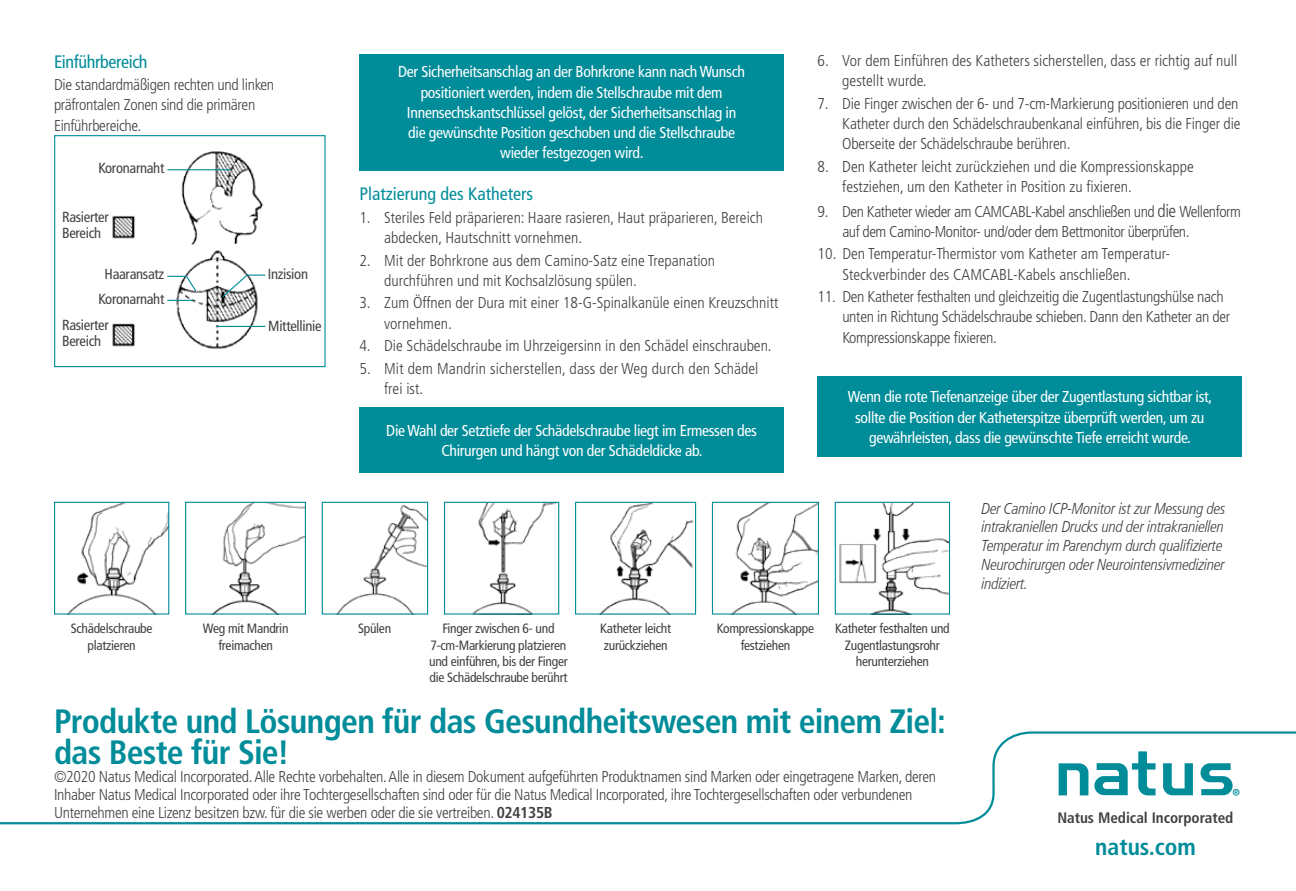
<style>
.page{position:relative;width:1296px;height:891px;background:#fff}
.page>*{position:absolute;margin:0;border:0;box-sizing:border-box;transform-origin:0 0}
.t1{font:700 condensed 33.75px/31.5px "Frutiger LT Std";letter-spacing:-.02em;color:#008c99}
.t2{font:700 condensed 23.62px "Frutiger LT Std";color:#008c99}
.t3{font:condensed 18px "Frutiger LT Std";color:#008c99}
.t4{font:condensed 18px "Frutiger LT Std";letter-spacing:-.02em;color:#008c99}
.t5{font:300 condensed 15.75px/20.2px "Frutiger LT Std";letter-spacing:-.01em;color:#414042}
.t6{font:condensed 15.75px/20.2px "Frutiger LT Std";letter-spacing:-.02em;color:#fff;text-align:center}
.t7{font:italic 300 condensed 15.75px/18.9px "Frutiger LT Com";letter-spacing:-.02em;color:#414042}
.t8{font:300 condensed 15.75px/20.2px "Frutiger LT Std";letter-spacing:-.03em;color:#414042}
.t9{font:300 condensed 15.75px/20.2px "Frutiger LT Std";letter-spacing:.01em;color:#414042}
.t10{font:700 condensed 15.3px "Frutiger LT Std";letter-spacing:-.005em;color:#414042}
.t11{font:condensed 14.62px/15.8px "Frutiger LT Std";letter-spacing:-.02em;color:#414042}
.t12{font:condensed 13.5px/16.2px "Frutiger LT Std";letter-spacing:-.02em;color:#414042;text-align:center}
.s1{font-size:18px}
.s2{font-weight:700}
</style>
<div class="page">
<img style="left:112px;top:151px;width:154px;height:198px">
<div style="left:54px;top:135px;width:272px;height:232px;border:1px solid #008c99"></div>
<hr style="left:168px;top:169px;width:62px;height:1px;background:#008c99">
<hr style="left:217px;top:326px;width:48px;height:1px;background:#008c99">
<svg style="left:167px;top:275px;width:30px;height:17px"></svg>
<svg style="left:168px;top:300px;width:25px;height:1px"></svg>
<svg style="left:221px;top:274px;width:45px;height:24px"></svg>
<img style="left:732px;top:504px;width:85px;height:109px">
<div style="left:712px;top:502px;width:107px;height:113px;border:1px solid #008c99"></div>
<img style="left:213px;top:504px;width:91px;height:109px">
<div style="left:185px;top:502px;width:121px;height:113px;border:1px solid #008c99"></div>
<img style="left:68px;top:504px;width:99px;height:109px">
<div style="left:54px;top:502px;width:115px;height:113px;border:1px solid #008c99"></div>
<img style="left:839px;top:504px;width:109px;height:109px">
<div style="left:835px;top:502px;width:115px;height:113px;border:1px solid #008c99"></div>
<img style="left:600px;top:504px;width:94px;height:109px">
<div style="left:575px;top:502px;width:121px;height:113px;border:1px solid #008c99"></div>
<img style="left:472px;top:504px;width:82px;height:109px">
<div style="left:444px;top:502px;width:115px;height:113px;border:1px solid #008c99"></div>
<img style="left:337px;top:504px;width:89px;height:109px">
<div style="left:322px;top:502px;width:106px;height:113px;border:1px solid #008c99"></div>
<svg style="left:0;top:731px;width:1296px;height:94px"></svg>
<div style="left:359px;top:54px;width:425px;height:116px;background:#008c99"></div>
<div style="left:359px;top:407px;width:425px;height:65px;background:#008c99"></div>
<div style="left:818px;top:376px;width:424px;height:81px;background:#008c99"></div>
<p class="t4" style="left:54px;top:51px;width:95px">Einführbereich</p>
<p class="t5" style="left:54px;top:75px;width:222px">Die standardmäßigen rechten und linken präfrontalen Zonen sind die primären<br>Einführbereiche.</p>
<p class="t11" style="left:98px;top:160px;width:67px">Koronarnaht</p>
<p class="t11" style="left:62px;top:209px;width:48px">Rasierter<br>Bereich</p>
<p class="t11" style="left:105px;top:266px;width:61px">Haaransatz</p>
<p class="t11" style="left:99px;top:291px;width:67px">Koronarnaht</p>
<p class="t11" style="left:62px;top:318px;width:48px">Rasierter<br>Bereich</p>
<p class="t11" style="left:268px;top:267px;width:42px">Inzision</p>
<p class="t11" style="left:268px;top:318px;width:55px">Mittellinie</p>
<p class="t6" style="left:398px;top:62px;width:348px">Der Sicherheitsanschlag an der Bohrkrone kann nach Wunsch positioniert werden, indem die Stellschraube mit dem Innensechskantschlüssel gelöst, der Sicherheitsanschlag in die gewünschte Position geschoben und die Stellschraube wieder festgezogen wird.</p>
<p class="t3" style="left:359px;top:184px;width:175px">Platzierung des Katheters</p>
<p class="t5" style="left:384px;top:207px;width:380px;text-indent:-25px">1. Steriles Feld präparieren: Haare rasieren, Haut präparieren, Bereich abdecken, Hautschnitt vornehmen.</p>
<p class="t5" style="left:384px;top:250px;width:333px;text-indent:-25px">2. Mit der Bohrkrone aus dem Camino-Satz eine Trepanation durchführen und mit Kochsalzlösung spülen.</p>
<p class="t5" style="left:384px;top:293px;width:396px;text-indent:-25px">3. Zum Öffnen der Dura mit einer 18-G-Spinalkanüle einen Kreuzschnitt vornehmen.</p>
<p class="t5" style="left:359px;top:336px;width:414px">4. Die Schädelschraube im Uhrzeigersinn in den Schädel einschrauben.</p>
<p class="t9" style="left:384px;top:358px;width:376px;text-indent:-25px">5. Mit dem Mandrin sicherstellen, dass der Weg durch den Schädel frei ist.</p>
<p class="t6" style="left:386px;top:420px;width:372px">Die Wahl der Setztiefe der Schädelschraube liegt im Ermessen des<br>Chirurgen und hängt von der Schädeldicke ab.</p>
<p class="t5" style="left:842px;top:51px;width:396px;text-indent:-25px">6. Vor dem Einführen des Katheters sicherstellen, dass er richtig auf null gestellt wurde.</p>
<p class="t5" style="left:842px;top:93px;width:400px;text-indent:-25px">7. Die Finger zwischen der 6- und 7-cm-Markierung positionieren und den<br>Katheter durch den Schädelschraubenkanal einführen, bis die Finger die<br>Oberseite der Schädelschraube berühren.</p>
<p class="t5" style="left:842px;top:156px;width:353px;text-indent:-25px">8. Den Katheter leicht zurückziehen und die Kompressionskappe festziehen, um den Katheter in Position zu fixieren.</p>
<p class="t8" style="left:842px;top:201px;width:400px;text-indent:-25px">9. Den Katheter wieder am CAMCABL-Kabel anschließen und <span class="s1">die</span> Wellenform auf dem Camino-Monitor- und/oder dem Bettmonitor überprüfen.</p>
<p class="t5" style="left:842px;top:244px;width:329px;text-indent:-25px">10. Den Temperatur-Thermistor vom Katheter am Temperatur-<br>Steckverbinder des CAMCABL-Kabels anschließen.</p>
<p class="t5" style="left:842px;top:287px;width:390px;text-indent:-25px">11. Den Katheter festhalten und gleichzeitig die Zugentlastungshülse nach unten in Richtung Schädelschraube schieben. Dann den Katheter an der<br>Kompressionskappe fixieren.</p>
<p class="t6" style="left:848px;top:387px;width:366px">Wenn die rote Tiefenanzeige über der Zugentlastung sichtbar ist, sollte die Position der Katheterspitze überprüft werden, um zu gewährleisten, dass die gewünschte Tiefe erreicht wurde.</p>
<p class="t7" style="left:982px;top:499px;width:246px">Der Camino ICP-Monitor ist zur Messung des intrakraniellen Drucks und der intrakraniellen Temperatur im Parenchym durch qualifizierte Neurochirurgen oder Neurointensivmediziner indiziert.</p>
<p class="t12" style="left:71px;top:621px;width:83px">Schädelschraube platzieren</p>
<p class="t12" style="left:835px;top:621px;width:116px">Katheter festhalten und<br>Zugentlastungsrohr herunterziehen</p>
<p class="t12" style="left:203px;top:621px;width:87px">Weg mit Mandrin freimachen</p>
<p class="t12" style="left:358px;top:621px;width:35px">Spülen</p>
<p class="t12" style="left:429px;top:621px;width:140px">Finger zwischen 6- und<br>7-cm-Markierung platzieren und einführen, bis der Finger die Schädelschraube berührt</p>
<p class="t12" style="left:600px;top:621px;width:72px;text-align:left">Katheter leicht zurückziehen</p>
<p class="t12" style="left:717px;top:621px;width:99px">Kompressionskappe festziehen</p>
<h1 class="t1" style="left:54px;top:705px;width:893px">Produkte und Lösungen für das Gesundheitswesen mit einem Ziel: das Beste für Sie!</h1>
<p class="t5" style="left:54px;top:768px;width:884px;line-height:18px">©2020 Natus Medical Incorporated. Alle Rechte vorbehalten. Alle in diesem Dokument aufgeführten Produktnamen sind Marken oder eingetragene Marken, deren<br>Inhaber Natus Medical Incorporated oder ihre Tochtergesellschaften sind oder für die Natus Medical Incorporated, ihre Tochtergesellschaften oder verbundenen<br>Unternehmen eine Lizenz besitzen bzw. für die sie werben oder die sie vertreiben. <span class="s2">024135B</span></p>
<p class="t10" style="left:1058px;top:809px;width:177px">Natus Medical Incorporated</p>
<h2 class="t2" style="left:1095px;top:832px;width:102px">natus.com</h2>
</div>
